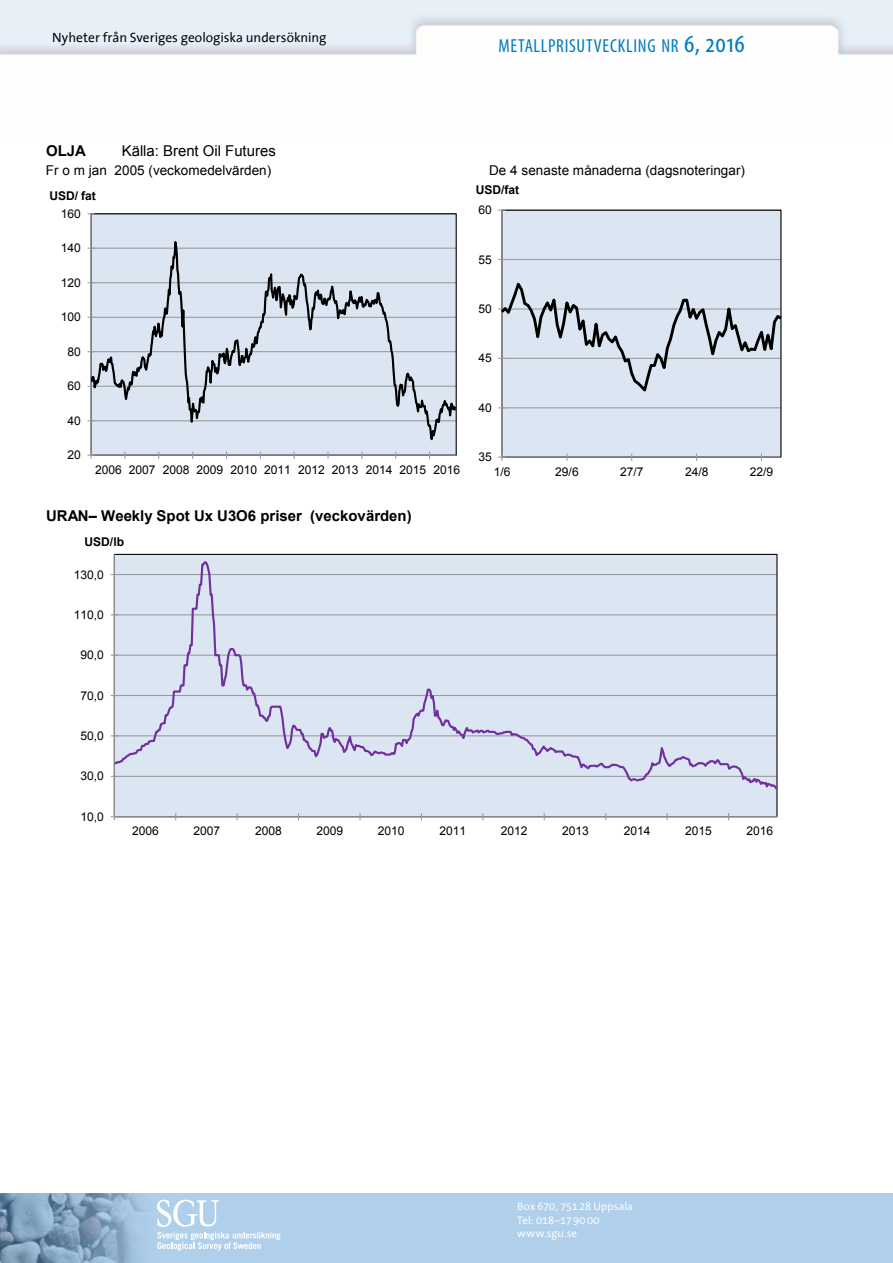
<style>
.page{position:relative;width:893px;height:1263px;background:#fff}
.page>*{position:absolute;margin:0;border:0;box-sizing:border-box;transform-origin:0 0}
.t1{font:condensed 18.9px "Myriad Pro";letter-spacing:.04em;color:#007ac2}
.t2{font:700 15px "Arial";color:#000}
.t3{font:15px "Arial";color:#000}
.t4{font:700 15px "Arial";color:#000}
.t5{font:13.5px "Arial";letter-spacing:.005em;color:#000}
.t6{font:13.5px "The Sans Office";color:#000}
.t7{font:12px "Arial";letter-spacing:-.005em;color:#000}
.t8{font:700 12px "Arial";letter-spacing:-.005em;color:#000}
.t9{font:11.1px/13.2px "The Sans Office";letter-spacing:.005em;color:#fff}
.s1{font-size:27px}
</style>
<div class="page">
<svg style="left:0;top:1193px;width:893px;height:70px;background:#a8c7e3"></svg>
<svg style="left:157px;top:1199px;width:124px;height:52px;background:#bed7ee"></svg>
<div style="left:114px;top:554px;width:663px;height:263px;background:#dce6f2"></div>
<hr style="left:114px;top:776px;width:663px;height:1px;background:#989a9d">
<hr style="left:114px;top:655px;width:663px;height:1px;background:#989a9d">
<hr style="left:114px;top:614px;width:663px;height:1px;background:#989a9d">
<hr style="left:114px;top:574px;width:663px;height:1px;background:#989a9d">
<hr style="left:114px;top:554px;width:1px;height:263px;background:#989a9d">
<hr style="left:114px;top:816px;width:663px;height:1px;background:#989a9d">
<svg style="left:111px;top:813px;width:7px;height:7px"></svg>
<svg style="left:359px;top:813px;width:2px;height:7px"></svg>
<svg style="left:114px;top:560px;width:240px;height:205px"></svg>
<svg style="left:348px;top:687px;width:430px;height:105px"></svg>
<div style="left:502px;top:210px;width:279px;height:247px;background:#dce6f2"></div>
<hr style="left:502px;top:407px;width:279px;height:1px;background:#989a9d">
<hr style="left:502px;top:259px;width:279px;height:1px;background:#989a9d">
<hr style="left:501px;top:210px;width:1px;height:247px;background:#989a9d">
<hr style="left:502px;top:457px;width:279px;height:1px;background:#989a9d">
<svg style="left:498px;top:454px;width:8px;height:7px"></svg>
<svg style="left:498px;top:277px;width:284px;height:119px"></svg>
<div style="left:91px;top:214px;width:365px;height:241px;background:#dce6f2"></div>
<hr style="left:91px;top:214px;width:1px;height:241px;background:#989a9d">
<svg style="left:88px;top:223px;width:369px;height:236px"></svg>
<p class="t6" style="left:52px;top:31px;width:276px">Nyheter från Sveriges geologiska undersökning</p>
<h1 class="t1" style="left:498px;top:34px;width:248px">METALLPRISUTVECKLING NR <span class="s1">6, 2016</span></h1>
<p class="t4" style="left:46px;top:141px;width:41px">OLJA</p>
<p class="t3" style="left:122px;top:141px;width:155px">Källa: Brent Oil Futures</p>
<p class="t5" style="left:46px;top:161px;width:227px">Fr o m jan 2005 (veckomedelvärden)</p>
<p class="t5" style="left:489px;top:161px;width:257px">De 4 senaste månaderna (dagsnoteringar)</p>
<p class="t8" style="left:49px;top:188px;width:48px">USD/ fat</p>
<p class="t7" style="left:61px;top:206px;width:22px">160</p>
<p class="t7" style="left:61px;top:240px;width:22px">140</p>
<p class="t7" style="left:61px;top:275px;width:22px">120</p>
<p class="t7" style="left:61px;top:309px;width:22px">100</p>
<p class="t7" style="left:67px;top:344px;width:15px">80</p>
<p class="t7" style="left:67px;top:378px;width:15px">60</p>
<p class="t7" style="left:67px;top:413px;width:15px">40</p>
<p class="t7" style="left:67px;top:447px;width:15px">20</p>
<p class="t7" style="left:95px;top:462px;width:367px">2006 2007 2008 2009 2010 2011 2012 2013 2014 2015 2016</p>
<p class="t2" style="left:46px;top:506px;width:367px">URAN‒ Weekly Spot Ux U3O6 priser (veckovärden)</p>
<p class="t8" style="left:85px;top:534px;width:41px">USD/lb</p>
<p class="t7" style="left:74px;top:567px;width:32px">130,0</p>
<p class="t7" style="left:74px;top:607px;width:32px">110,0</p>
<p class="t7" style="left:80px;top:647px;width:25px">90,0</p>
<p class="t7" style="left:80px;top:688px;width:25px">70,0</p>
<p class="t7" style="left:80px;top:728px;width:25px">50,0</p>
<p class="t7" style="left:80px;top:768px;width:25px">30,0</p>
<p class="t7" style="left:80px;top:809px;width:25px">10,0</p>
<p class="t8" style="left:476px;top:182px;width:45px">USD/fat</p>
<p class="t7" style="left:478px;top:202px;width:15px">60</p>
<p class="t7" style="left:478px;top:252px;width:15px">55</p>
<p class="t7" style="left:478px;top:301px;width:15px">50</p>
<p class="t7" style="left:478px;top:350px;width:15px">45</p>
<p class="t7" style="left:478px;top:400px;width:15px">40</p>
<p class="t7" style="left:478px;top:449px;width:15px">35</p>
<p class="t7" style="left:494px;top:464px;width:18px">1/6</p>
<p class="t7" style="left:555px;top:464px;width:25px">29/6</p>
<p class="t7" style="left:620px;top:464px;width:25px">27/7</p>
<p class="t7" style="left:685px;top:464px;width:25px">24/8</p>
<p class="t7" style="left:750px;top:464px;width:25px">22/9</p>
<p class="t7" style="left:132px;top:823px;width:28px">2006</p>
<p class="t7" style="left:194px;top:823px;width:28px">2007</p>
<p class="t7" style="left:255px;top:823px;width:28px">2008</p>
<p class="t7" style="left:316px;top:823px;width:28px">2009</p>
<p class="t7" style="left:378px;top:823px;width:28px">2010</p>
<p class="t7" style="left:439px;top:823px;width:28px">2011</p>
<p class="t7" style="left:501px;top:823px;width:28px">2012</p>
<p class="t7" style="left:562px;top:823px;width:28px">2013</p>
<p class="t7" style="left:624px;top:823px;width:28px">2014</p>
<p class="t7" style="left:685px;top:823px;width:28px">2015</p>
<p class="t7" style="left:747px;top:823px;width:28px">2016</p>
<p class="t9" style="left:517px;top:1200px;width:117px">Box 670, 75128 Uppsala<br>Tel: 018–179000 www.sgu.se</p>
</div>
